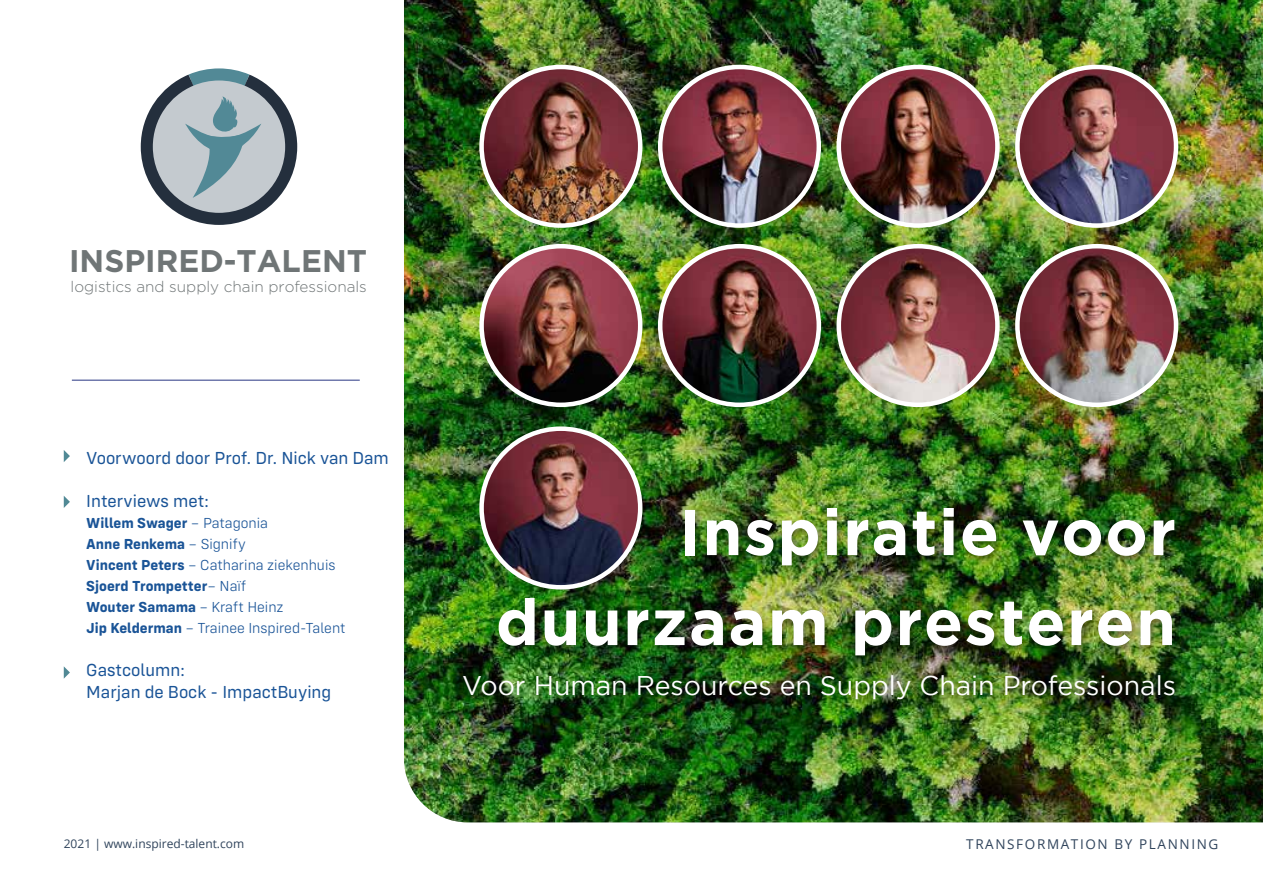
<style>
.page{position:relative;width:1263px;height:893px;background:#fff}
.page>*{position:absolute;margin:0;border:0;box-sizing:border-box;transform-origin:0 0}
.t1{font:700 64.5px/90px "Gotham";letter-spacing:.025em;color:#fff;text-align:right}
.t2{font:700 31.35px "Gotham";color:#6f7576}
.t3{font:27px "Gotham";color:#fff}
.t4{font:18px/21.6px "Config Rounded";color:#1a5497}
.t5{font:300 15.3px "Gotham";color:#6f7576}
.t6{font:300 15px/21px "Config Rounded";color:#1a5497}
.t7{font:13.5px "Open Sans";letter-spacing:.12em;color:#30445c}
.t8{font:12px "Open Sans";color:#30445c}
.s1{font-weight:700}
</style>
<div class="page">
<hr style="left:72px;top:380px;width:288px;height:1px;background:#283583">
<img style="left:404px;top:0;width:859px;height:822px">
<svg style="left:64px;top:496px;width:6px;height:12px"></svg>
<svg style="left:64px;top:450px;width:6px;height:12px"></svg>
<svg style="left:64px;top:666px;width:6px;height:13px"></svg>
<svg style="left:141px;top:68px;width:157px;height:157px"></svg>
<img style="left:482px;top:67px;width:158px;height:159px;border-radius:79px">
<div style="left:479px;top:65px;width:163px;height:163px;border:4px solid #fff;border-radius:50%"></div>
<img style="left:482px;top:246px;width:158px;height:159px;border-radius:79px">
<div style="left:479px;top:244px;width:163px;height:163px;border:4px solid #fff;border-radius:50%"></div>
<img style="left:482px;top:429px;width:158px;height:158px;border-radius:79px">
<img style="left:660px;top:67px;width:159px;height:159px;border-radius:79px">
<div style="left:658px;top:65px;width:163px;height:163px;border:4px solid #fff;border-radius:50%"></div>
<img style="left:660px;top:246px;width:159px;height:159px;border-radius:79px">
<div style="left:658px;top:244px;width:163px;height:163px;border:4px solid #fff;border-radius:50%"></div>
<img style="left:839px;top:67px;width:158px;height:159px;border-radius:79px">
<div style="left:836px;top:65px;width:164px;height:163px;border:4px solid #fff;border-radius:50%"></div>
<img style="left:839px;top:246px;width:158px;height:159px;border-radius:79px">
<div style="left:836px;top:244px;width:164px;height:163px;border:4px solid #fff;border-radius:50%"></div>
<img style="left:1017px;top:67px;width:159px;height:159px;border-radius:79px">
<div style="left:1015px;top:65px;width:163px;height:163px;border:4px solid #fff;border-radius:50%"></div>
<img style="left:1017px;top:246px;width:159px;height:159px;border-radius:79px">
<div style="left:1015px;top:244px;width:163px;height:163px;border:4px solid #fff;border-radius:50%"></div>
<div style="left:458px;top:504px;width:726px;height:206px;background:#000;opacity:.5"></div>
<h2 class="t2" style="left:69px;top:243px;width:299px">INSPIRED-TALENT</h2>
<p class="t5" style="left:71px;top:278px;width:298px">logistics and supply chain professionals</p>
<p class="t4" style="left:86px;top:447px;width:304px">Voorwoord door Prof. Dr. Nick van Dam</p>
<p class="t4" style="left:86px;top:490px;width:124px">Interviews met:</p>
<p class="t6" style="left:86px;top:512px;width:261px"><span class="s1">Willem Swager</span> – Patagonia<br><span class="s1">Anne Renkema</span> – Signify<br><span class="s1">Vincent Peters</span> – Catharina ziekenhuis<br><span class="s1">Sjoerd Trompetter</span>– Naïf<br><span class="s1">Wouter Samama</span> – Kraft Heinz<br><span class="s1">Jip Kelderman</span> – Trainee Inspired-Talent</p>
<p class="t4" style="left:86px;top:659px;width:246px">Gastcolumn:<br>Marjan de Bock - ImpactBuying</p>
<h1 class="t1" style="left:496px;top:486px;width:682px">Inspiratie voor duurzaam presteren</h1>
<h3 class="t3" style="left:462px;top:670px;width:715px">Voor Human Resources en Supply Chain Professionals</h3>
<p class="t8" style="left:64px;top:836px;width:182px">2021 | www.inspired-talent.com</p>
<p class="t7" style="left:966px;top:835px;width:254px">TRANSFORMATION BY PLANNING</p>
</div>
